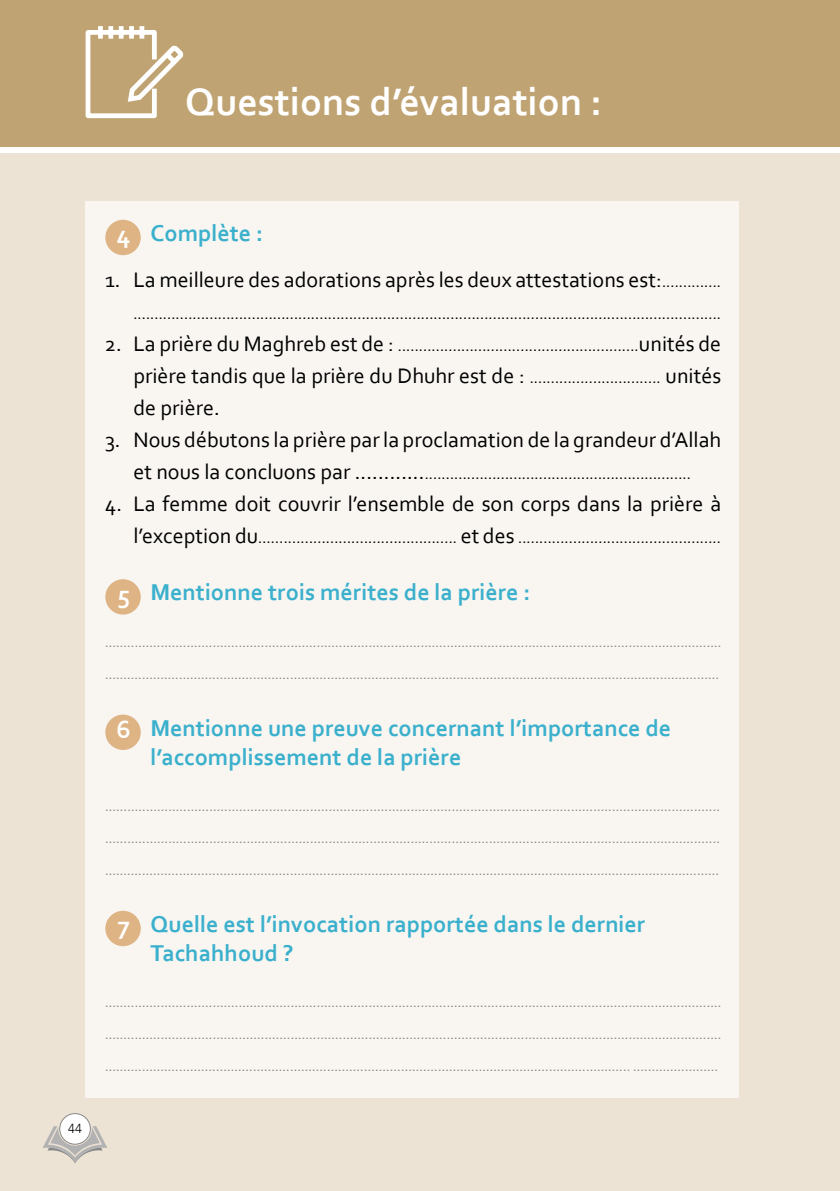
<style>
.page{position:relative;width:840px;height:1191px;background:#fff}
.page>*{position:absolute;margin:0;border:0;box-sizing:border-box;transform-origin:0 0}
.t1{font:700 40px "Corbel";color:#fff}
.t2{font:700 24px/28.8px "Corbel";color:#3bb0cc}
.t3{font:22px/32px "Corbel";color:#000}
.t4{font:16px "Corbel";color:#000}
.t5{font:14px "Corbel";color:#868280}
.t6{font:300 13.2px "Avenir";color:#000}
.s1{font-size:26px;color:#fff}
.s2{font-size:16px}
.s3{font-size:22px}
</style>
<div class="page">
<div style="left:0;top:153px;width:839px;height:1038px;background:#ece3d4"></div>
<div style="left:86px;top:201px;width:652px;height:896px;background:#f9f6f2"></div>
<div style="left:105px;top:220px;width:36px;height:35px;background:#deb485;border-radius:50%"></div>
<div style="left:105px;top:579px;width:36px;height:35px;background:#deb485;border-radius:50%"></div>
<div style="left:105px;top:714px;width:36px;height:36px;background:#deb485;border-radius:50%"></div>
<div style="left:105px;top:910px;width:36px;height:36px;background:#deb485;border-radius:50%"></div>
<div style="left:0;top:0;width:839px;height:146px;background:#c0a372"></div>
<svg style="left:85px;top:26px;width:99px;height:93px"></svg>
<svg style="left:43px;top:1126px;width:64px;height:37px"></svg>
<div style="left:60px;top:1113px;width:30px;height:31px;background:#fff;border-radius:50%"></div>
<div style="left:59px;top:1113px;width:31px;height:31px;border:1px solid #878787;border-radius:50%"></div>
<h1 class="t1" style="left:185px;top:76px;width:418px">Questions d’évaluation :</h1>
<p class="t6" style="left:68px;top:1120px;width:15px">44</p>
<h2 class="t2" style="left:117px;top:218px;width:148px"><span class="s1">4</span> Complète :</h2>
<h3 class="t3" style="left:105px;top:263px;width:617px">1. La meilleure des adorations après les deux attestations est:<span class="s2">..............</span></h3>
<p class="t4" style="left:133px;top:304px;width:589px">...........................................................................................................................................</p>
<p class="t4" style="left:105px;top:336px;width:617px"><span class="s3">2. La prière du Maghreb est de :</span> .........................................................<span class="s3">unités de</span></p>
<h3 class="t3" style="left:133px;top:359px;width:589px">prière tandis que la prière du Dhuhr est de : <span class="s2">...............................</span> unités de prière.</h3>
<h3 class="t3" style="left:105px;top:423px;width:617px">3. Nous débutons la prière par la proclamation de la grandeur d’Allah</h3>
<p class="t4" style="left:133px;top:464px;width:559px"><span class="s3">et nous la concluons par ............</span>...............................................................</p>
<h3 class="t3" style="left:105px;top:487px;width:617px">4. La femme doit couvrir l’ensemble de son corps dans la prière à</h3>
<p class="t4" style="left:133px;top:528px;width:589px"><span class="s3">l’exception du</span>……......................................... <span class="s3">et des</span> ................................................</p>
<h2 class="t2" style="left:117px;top:577px;width:414px"><span class="s1">5</span> Mentionne trois mérites de la prière :</h2>
<p class="t5" style="left:105px;top:633px;width:617px">......................................................................................................................................................................</p>
<p class="t5" style="left:105px;top:665px;width:615px">......................................................................................................................................................................</p>
<h2 class="t2" style="left:150px;top:713px;width:522px;text-indent:-34px"><span class="s1">6</span> Mentionne une preuve concernant l’importance de l’accomplissement de la prière</h2>
<p class="t5" style="left:105px;top:797px;width:616px">.....................................................................................................................................................................</p>
<p class="t5" style="left:105px;top:829px;width:616px">.....................................................................................................................................................................</p>
<p class="t5" style="left:105px;top:861px;width:615px">......................................................................................................................................................................</p>
<h2 class="t2" style="left:150px;top:909px;width:496px;text-indent:-33px"><span class="s1">7</span> Quelle est l’invocation rapportée dans le dernier<br>Tachahhoud ?</h2>
<p class="t5" style="left:105px;top:993px;width:617px">......................................................................................................................................................................</p>
<p class="t5" style="left:105px;top:1025px;width:617px">......................................................................................................................................................................</p>
<p class="t5" style="left:105px;top:1057px;width:614px">.............................................................................................................................................. .......................</p>
</div>
